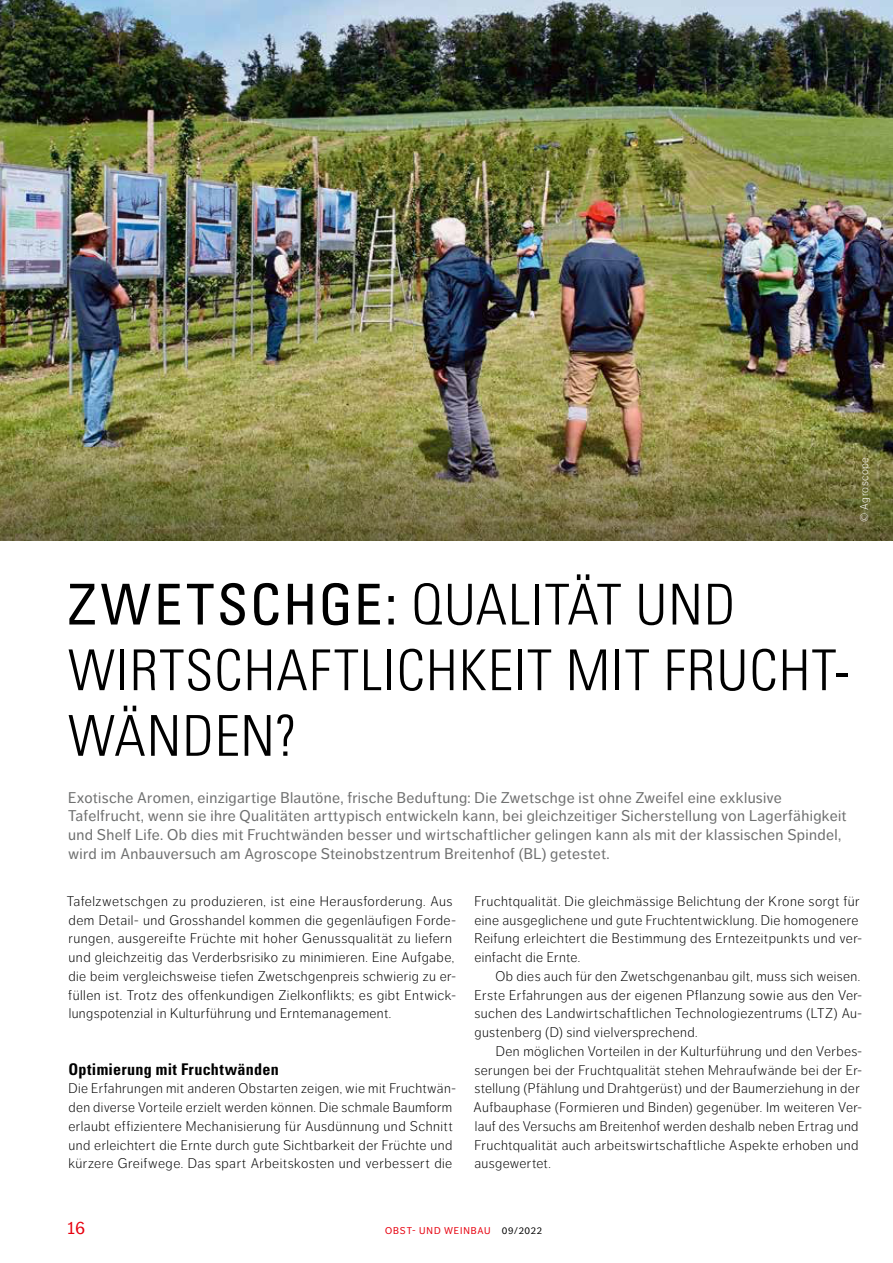
<style>
.page{position:relative;width:893px;height:1263px;background:#fff}
.page>*{position:absolute;margin:0;border:0;box-sizing:border-box;transform-origin:0 0}
.t1{font:300 condensed 56.4px/65.7px "Univers";letter-spacing:.02em;color:#000}
.t2{font:18px "Dagny Pro";color:#e7000e}
.t3{font:700 condensed 16.2px "Univers";letter-spacing:.015em;color:#000}
.t4{font:15.3px/18.8px "Dagny Pro";letter-spacing:.02em;color:#6f7070}
.t5{font:300 13.8px/18.8px "Dagny Pro";letter-spacing:.03em;color:#000}
.t6{font:300 11.25px "Dagny Pro";letter-spacing:.035em;color:#fff}
.t7{font:9.75px "Dagny Pro";letter-spacing:.09em;color:#e7000e}
.s1{font-weight:400}
.s2{color:#000}
</style>
<div class="page">
<img style="left:0;top:0;width:893px;height:428px">
<img style="left:0;top:428px;width:893px;height:112px">
<p class="t6" style="left:858px;top:522px;width:66px;rotate:-90deg">© Agroscope</p>
<h1 class="t1" style="left:68px;top:571px;width:784px"><span class="s1">ZWETSCHGE:</span> QUALITÄT UND<br>WIRTSCHAFTLICHKEIT MIT FRUCHT-<br>WÄNDEN?</h1>
<p class="t4" style="left:68px;top:788px;width:780px">Exotische Aromen, einzigartige Blautöne, frische Beduftung: Die Zwetschge ist ohne Zweifel eine exklusive Tafelfrucht, wenn sie ihre Qualitäten arttypisch entwickeln kann, bei gleichzeitiger Sicherstellung von Lagerfähigkeit und Shelf Life. Ob dies mit Fruchtwänden besser und wirtschaftlicher gelingen kann als mit der klassischen Spindel, wird im Anbauversuch am Agroscope Steinobstzentrum Breitenhof (BL) getestet.</p>
<p class="t5" style="left:67px;top:892px;width:391px">Tafelzwetschgen zu produzieren, ist eine Herausforderung. Aus dem Detail- und Grosshandel kommen die gegenläufigen Forde&shy;rungen, ausgereifte Früchte mit hoher Genussqualität zu liefern und gleichzeitig das Verderbsrisiko zu minimieren. Eine Aufgabe, die beim vergleichsweise tiefen Zwetschgenpreis schwierig zu er&shy;füllen ist. Trotz des offenkundigen Zielkonflikts; es gibt Entwick&shy;lungspotenzial in Kulturführung und Erntemanagement.</p>
<p class="t5" style="left:474px;top:892px;width:389px">Fruchtqualität. Die gleichmässige Belichtung der Krone sorgt für eine ausgeglichene und gute Fruchtentwicklung. Die homogenere Reifung erleichtert die Bestimmung des Erntezeitpunkts und ver&shy;einfacht die Ernte.</p>
<p class="t5" style="left:474px;top:967px;width:389px;text-indent:21px">Ob dies auch für den Zwetschgenanbau gilt, muss sich weisen.<br>Erste Erfahrungen aus der eigenen Pflanzung sowie aus den Ver&shy;suchen des Landwirtschaftlichen Technologiezentrums (LTZ) Au&shy;gustenberg (D) sind vielversprechend.</p>
<p class="t5" style="left:474px;top:1042px;width:390px;text-indent:22px">Den möglichen Vorteilen in der Kulturführung und den Verbes&shy;serungen bei der Fruchtqualität stehen Mehraufwände bei der Er&shy;stellung (Pfählung und Drahtgerüst) und der Baumerziehung in der Aufbauphase (Formieren und Binden) gegenüber. Im weiteren Ver&shy;lauf des Versuchs am Breitenhof werden deshalb neben Ertrag und Fruchtqualität auch arbeitswirtschaftliche Aspekte erhoben und ausgewertet.</p>
<p class="t3" style="left:68px;top:1059px;width:212px">Optimierung mit Fruchtwänden</p>
<p class="t5" style="left:68px;top:1079px;width:389px">Die Erfahrungen mit anderen Obstarten zeigen, wie mit Fruchtwän&shy;den diverse Vorteile erzielt werden können. Die schmale Baumform erlaubt effizientere Mechanisierung für Ausdünnung und Schnitt und erleichtert die Ernte durch gute Sichtbarkeit der Früchte und kürzere Greifwege. Das spart Arbeitskosten und verbessert die</p>
<h2 class="t2" style="left:66px;top:1217px;width:21px">16</h2>
<p class="t7" style="left:385px;top:1225px;width:158px">OBST- UND WEINBAU <span class="s2">09/2022</span></p>
</div>
